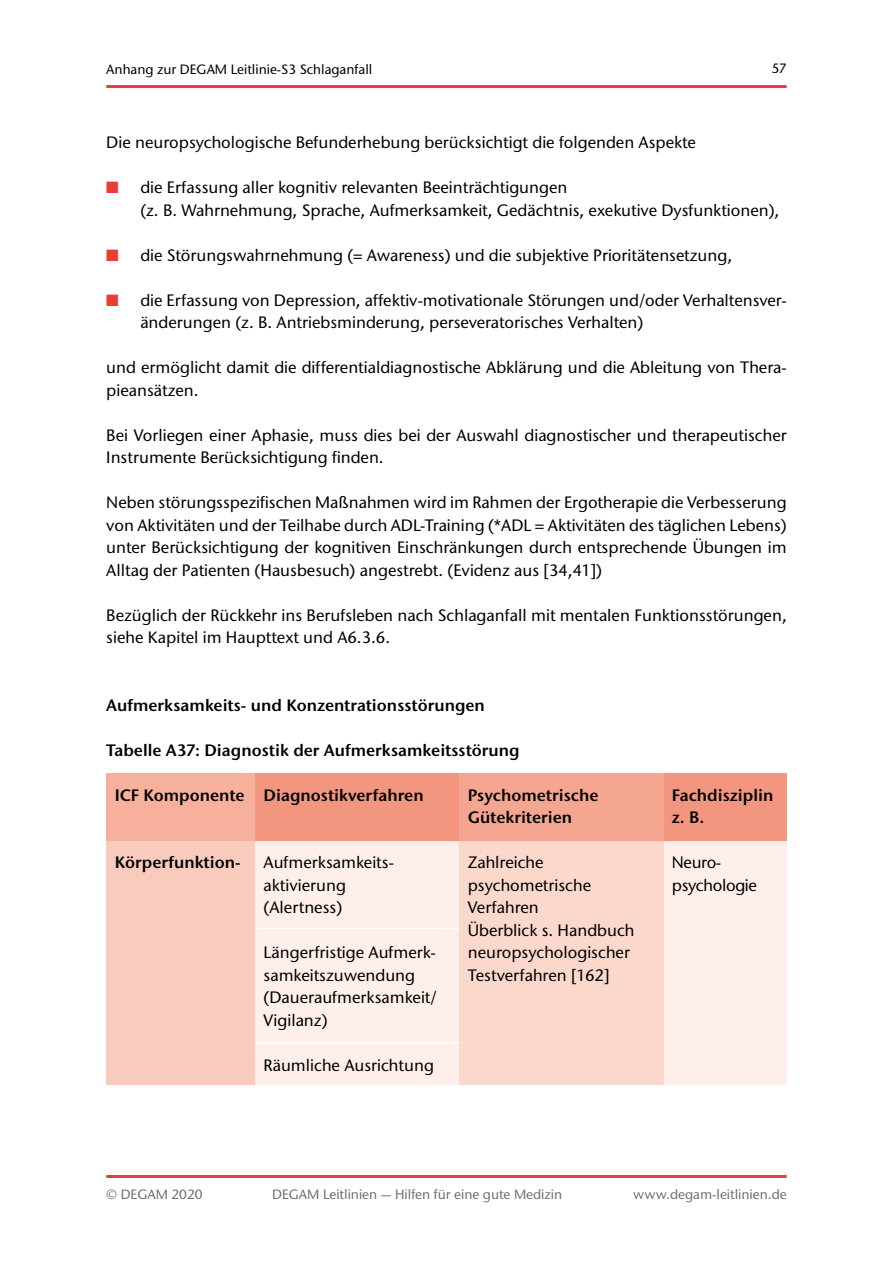
<style>
.page{position:relative;width:893px;height:1263px;background:#fff}
.page>*{position:absolute;margin:0;border:0;box-sizing:border-box;transform-origin:0 0}
.t1{font:500 16.5px/22.5px "Stone Sans ITC Std";color:#000}
.t2{font:600 16.5px "Stone Sans ITC Pro";color:#000}
.t3{font:500 16.5px/22.5px "Stone Sans ITC Std";letter-spacing:-.02em;color:#000}
.t4{font:500 13.5px "Stone Sans ITC Std";color:#706f6f}
.t5{font:500 13.5px "Stone Sans ITC Std";color:#000}
.s1{color:#e83e36}
</style>
<div class="page">
<div style="left:106px;top:841px;width:681px;height:244px;background:#feefea"></div>
<div style="left:106px;top:773px;width:681px;height:68px;background:#f3967f"></div>
<svg style="left:106px;top:773px;width:149px;height:312px;background:#f8c5b5"></svg>
<svg style="left:459px;top:773px;width:204px;height:312px;background:#f9cdbf"></svg>
<hr style="left:255px;top:928px;width:204px;height:1px;background:#fff">
<hr style="left:255px;top:1042px;width:204px;height:2px;background:#fff">
<hr style="left:106px;top:85px;width:681px;height:3px;background:#e83e36">
<hr style="left:106px;top:1175px;width:681px;height:3px;background:#e83e36">
<p class="t5" style="left:106px;top:61px;width:268px">Anhang zur DEGAM Leitlinie-S3 Schlaganfall</p>
<p class="t5" style="left:772px;top:60px;width:16px">57</p>
<p class="t1" style="left:106px;top:131px;width:591px">Die neuropsychologische Befunderhebung berücksichtigt die folgenden Aspekte</p>
<p class="t1" style="left:140px;top:176px;width:640px;text-indent:-34px"><span class="s1">■</span> die Erfassung aller kognitiv relevanten Beeinträchtigungen<br>(z. B. Wahrnehmung, Sprache, Aufmerksamkeit, Gedächtnis, exekutive Dysfunktionen),</p>
<p class="t1" style="left:106px;top:244px;width:627px"><span class="s1">■</span> die Störungswahrnehmung (= Awareness) und die subjektive Prioritätensetzung,</p>
<p class="t1" style="left:140px;top:289px;width:648px;text-indent:-34px"><span class="s1">■</span> die Erfassung von Depression, affektiv-motivationale Störungen und/oder Verhaltensver&shy;änderungen (z. B. Antriebsminderung, perseveratorisches Verhalten)</p>
<p class="t1" style="left:106px;top:356px;width:682px">und ermöglicht damit die differentialdiagnostische Abklärung und die Ableitung von Thera&shy;pieansätzen.</p>
<p class="t1" style="left:106px;top:424px;width:682px">Bei Vorliegen einer Aphasie, muss dies bei der Auswahl diagnostischer und therapeutischer<br>Instrumente Berücksichtigung finden.</p>
<p class="t1" style="left:106px;top:491px;width:682px;text-align:justify">Neben störungsspezifischen Maßnahmen wird im Rahmen der Ergotherapie die Verbesserung von Aktivitäten und der Teilhabe durch ADL-Training (*ADL = Aktivitäten des täglichen Lebens) unter Berücksichtigung der kognitiven Einschränkungen durch entsprechende Übungen im Alltag der Patienten (Hausbesuch) angestrebt. (Evidenz aus [34,41])</p>
<p class="t1" style="left:106px;top:604px;width:682px">Bezüglich der Rückkehr ins Berufsleben nach Schlaganfall mit mentalen Funktionsstörungen, siehe Kapitel im Haupttext und A6.3.6.</p>
<p class="t2" style="left:106px;top:695px;width:380px">Aufmerksamkeits- und Konzentrationsstörungen</p>
<p class="t2" style="left:106px;top:740px;width:415px">Tabelle A37: Diagnostik der Aufmerksamkeitsstörung</p>
<p class="t2" style="left:115px;top:785px;width:310px">ICF Komponente Diagnostikverfahren</p>
<p class="t2" style="left:468px;top:785px;width:132px">Psychometrische</p>
<p class="t2" style="left:672px;top:785px;width:103px">Fachdisziplin</p>
<p class="t2" style="left:468px;top:807px;width:106px">Gütekriterien</p>
<p class="t2" style="left:672px;top:807px;width:34px">z. B.</p>
<p class="t2" style="left:115px;top:852px;width:127px">Körperfunktion-</p>
<p class="t1" style="left:468px;top:851px;width:168px">Zahlreiche psychometrische<br>Verfahren<br>Überblick s. Handbuch neuropsychologischer<br>Testverfahren [162]</p>
<p class="t3" style="left:672px;top:851px;width:87px">Neuro&shy;psychologie</p>
<p class="t1" style="left:264px;top:851px;width:132px">Aufmerksamkeits&shy;aktivierung (Alertness)</p>
<p class="t1" style="left:264px;top:941px;width:175px">Längerfristige Aufmerk&shy;samkeitszuwendung (Daueraufmerksamkeit/<br>Vigilanz)</p>
<p class="t1" style="left:264px;top:1053px;width:172px">Räumliche Ausrichtung</p>
<p class="t4" style="left:106px;top:1186px;width:98px">© DEGAM 2020</p>
<p class="t4" style="left:272px;top:1186px;width:292px">DEGAM Leitlinien — Hilfen für eine gute Medizin</p>
<p class="t4" style="left:633px;top:1186px;width:155px">www.degam-leitlinien.de</p>
</div>
